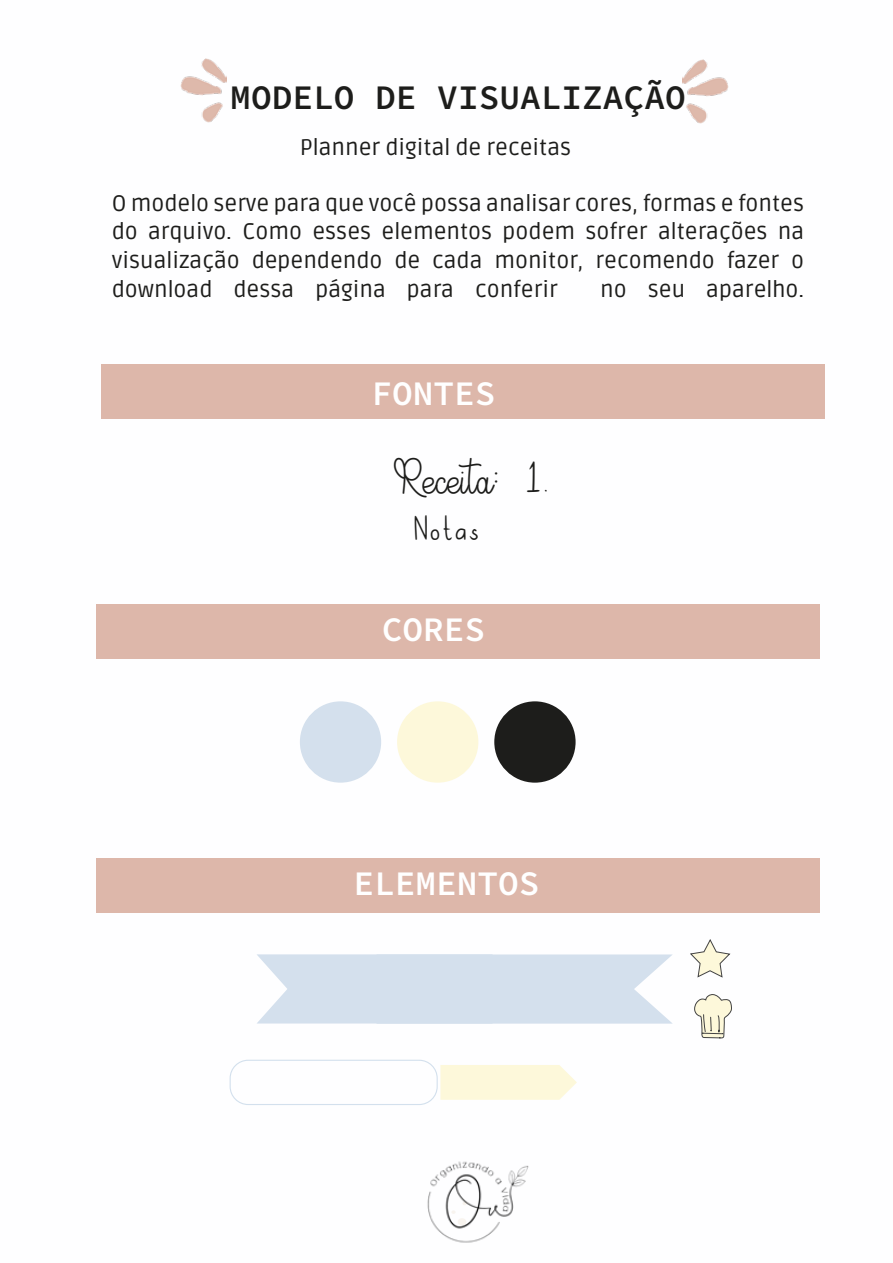
<style>
.page{position:relative;width:893px;height:1263px;background:#fff}
.page>*{position:absolute;margin:0;border:0;box-sizing:border-box;transform-origin:0 0}
.t1{font:40.5px "Cutesy";color:#1d1d1b}
.t2{font:39px "Palace Star";color:#1d1d1b}
.t3{font:34.5px "Source Code Variable";color:#1d1d1b}
.t4{font:34.5px "Source Code Variable";color:#fff}
.t5{font:22.5px/28.5px "Ruda";color:#1d1d1b;text-align:justify}
.s1{font-family:"Cutesy";font-size:49.5px}
</style>
<div class="page">
<div style="left:102px;top:364px;width:723px;height:55px;background:#ddb7aa"></div>
<div style="left:96px;top:604px;width:724px;height:55px;background:#ddb7aa"></div>
<div style="left:96px;top:858px;width:724px;height:55px;background:#ddb7aa"></div>
<div style="left:300px;top:701px;width:81px;height:82px;background:#d4e0ed;border-radius:50%"></div>
<div style="left:397px;top:701px;width:81px;height:82px;background:#fdf8da;border-radius:50%"></div>
<div style="left:494px;top:701px;width:82px;height:82px;background:#1d1d1b;border-radius:50%"></div>
<img style="left:180px;top:58px;width:47px;height:65px">
<img style="left:683px;top:60px;width:46px;height:64px">
<svg style="left:257px;top:954px;width:416px;height:70px;background:#d7e2ee"></svg>
<svg style="left:690px;top:940px;width:40px;height:37px"></svg>
<svg style="left:694px;top:994px;width:38px;height:44px"></svg>
<svg style="left:440px;top:1065px;width:137px;height:35px;background:#fdf8dc"></svg>
<div style="left:230px;top:1060px;width:208px;height:45px;border:1px solid #d3e0ed;border-radius:18px"></div>
<img style="left:378px;top:1101px;width:151px;height:142px">
<h3 class="t3" style="left:230px;top:72px;width:457px">MODELO DE VISUALIZAÇÃO</h3>
<p class="t5" style="left:300px;top:133px;width:273px">Planner digital de receitas</p>
<p class="t5" style="left:112px;top:189px;width:694px">O modelo serve para que você possa analisar cores, formas e fontes do arquivo. Como esses elementos podem sofrer alterações na visualização dependendo de cada monitor, recomendo fazer o download dessa página para conferir</p>
<p class="t5" style="left:600px;top:275px;width:205px">no seu aparelho.</p>
<h3 class="t4" style="left:371px;top:368px;width:126px">FONTES</h3>
<h2 class="t2" style="left:392px;top:456px;width:159px">Receita: <span class="s1">1.</span></h2>
<h1 class="t1" style="left:413px;top:514px;width:69px">Notas</h1>
<h3 class="t4" style="left:382px;top:605px;width:105px">CORES</h3>
<h3 class="t4" style="left:353px;top:859px;width:188px">ELEMENTOS</h3>
</div>
